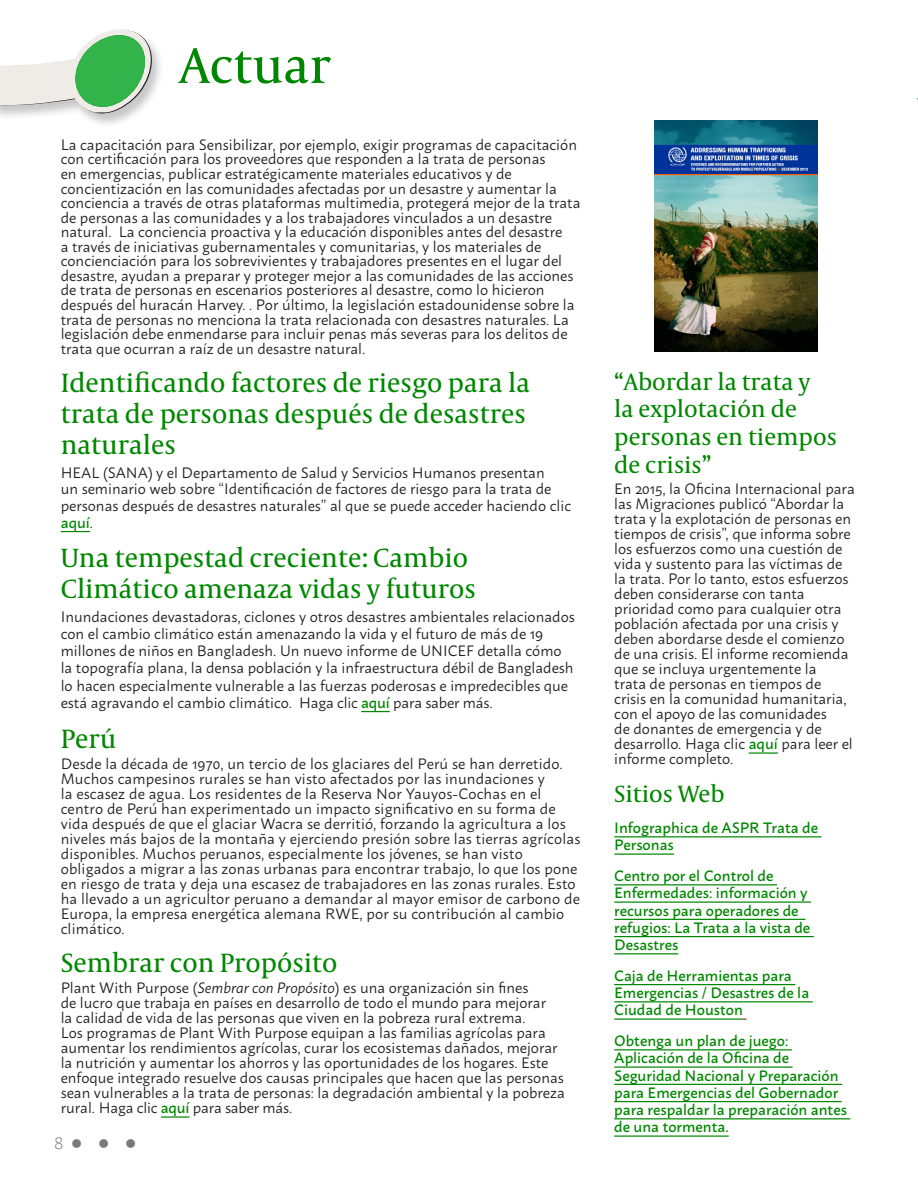
<style>
.page{position:relative;width:918px;height:1188px;background:#fff}
.page>*{position:absolute;margin:0;border:0;box-sizing:border-box;transform-origin:0 0}
.t1{font:51px "Capitolium News 2";color:#008701}
.t2{font:27px/31px "Capitolium News 2";color:#008701}
.t3{font:24px/27.6px "Capitolium News 2";color:#008701}
.t4{font:300 16.5px "Macho";color:#77797b}
.t5{font:15px/15px "Macho";color:#231f20}
.t6{font:500 15px/17.2px "Macho";color:#008701}
.s1{font-weight:500;color:#008701}
.s2{font-style:italic}
</style>
<div class="page">
<svg style="left:361px;top:711px;width:29px;height:1px"></svg>
<hr style="left:161px;top:1116px;width:29px;height:2px;background:#008701">
<hr style="left:749px;top:752px;width:29px;height:2px;background:#008701">
<img style="left:654px;top:121px;width:163px;height:230px">
<svg style="left:61px;top:531px;width:29px;height:1px"></svg>
<div style="left:0;top:29px;width:165px;height:99px;background:#231f20;opacity:.25"></div>
<svg style="left:0;top:29px;width:152px;height:86px"></svg>
<hr style="left:614px;top:836px;width:208px;height:1px;background:#008701">
<hr style="left:614px;top:853px;width:60px;height:2px;background:#008701">
<hr style="left:614px;top:884px;width:163px;height:1px;background:#008701">
<hr style="left:614px;top:901px;width:197px;height:2px;background:#008701">
<hr style="left:614px;top:919px;width:192px;height:1px;background:#008701">
<hr style="left:614px;top:936px;width:200px;height:1px;background:#008701">
<hr style="left:614px;top:953px;width:64px;height:1px;background:#008701">
<hr style="left:614px;top:984px;width:181px;height:1px;background:#008701">
<hr style="left:614px;top:1001px;width:199px;height:1px;background:#008701">
<hr style="left:614px;top:1018px;width:129px;height:2px;background:#008701">
<hr style="left:614px;top:1049px;width:178px;height:1px;background:#008701">
<hr style="left:614px;top:1066px;width:179px;height:2px;background:#008701">
<hr style="left:614px;top:1084px;width:228px;height:1px;background:#008701">
<hr style="left:614px;top:1101px;width:228px;height:1px;background:#008701">
<hr style="left:614px;top:1118px;width:236px;height:1px;background:#008701">
<hr style="left:614px;top:1135px;width:115px;height:2px;background:#008701">
<p class="t1" style="left:179px;top:30px;width:153px">Actuar</p>
<p class="t5" style="left:61px;top:136px;width:521px;line-height:14.5px">La capacitación para Sensibilizar, por ejemplo, exigir programas de capacitación con certificación para los proveedores que responden a la trata de personas<br>en emergencias, publicar estratégicamente materiales educativos y de concientización en las comunidades afectadas por un desastre y aumentar la conciencia a través de otras plataformas multimedia, protegerá mejor de la trata de personas a las comunidades y a los trabajadores vinculados a un desastre natural. La conciencia proactiva y la educación disponibles antes del desastre<br>a través de iniciativas gubernamentales y comunitarias, y los materiales de concienciación para los sobrevivientes y trabajadores presentes en el lugar del desastre, ayudan a preparar y proteger mejor a las comunidades de las acciones de trata de personas en escenarios posteriores al desastre, como lo hicieron después del huracán Harvey. . Por último, la legislación estadounidense sobre la trata de personas no menciona la trata relacionada con desastres naturales. La legislación debe enmendarse para incluir penas más severas para los delitos de trata que ocurran a raíz de un desastre natural.</p>
<p class="t2" style="left:61px;top:366px;width:471px">Identificando factores de riesgo para la trata de personas después de desastres naturales</p>
<p class="t5" style="left:61px;top:462px;width:512px;line-height:16.8px">HEAL (SANA) y el Departamento de Salud y Servicios Humanos presentan<br>un seminario web sobre “Identificación de factores de riesgo para la trata de personas después de desastres naturales” al que se puede acceder haciendo clic <span class="s1">aquí</span>.</p>
<p class="t2" style="left:61px;top:541px;width:417px">Una tempestad creciente: Cambio<br>Climático amenaza vidas y futuros</p>
<p class="t5" style="left:61px;top:606px;width:516px;line-height:17.2px">Inundaciones devastadoras, ciclones y otros desastres ambientales relacionados con el cambio climático están amenazando la vida y el futuro de más de 19 millones de niños en Bangladesh. Un nuevo informe de UNICEF detalla cómo la topografía plana, la densa población y la infraestructura débil de Bangladesh lo hacen especialmente vulnerable a las fuerzas poderosas e impredecibles que está agravando el cambio climático. Haga clic <span class="s1">aquí</span> para saber más.</p>
<p class="t2" style="left:61px;top:722px;width:57px">Perú</p>
<p class="t5" style="left:61px;top:755px;width:521px">Desde la década de 1970, un tercio de los glaciares del Perú se han derretido.<br>Muchos campesinos rurales se han visto afectados por las inundaciones y<br>la escasez de agua. Los residentes de la Reserva Nor Yauyos-Cochas en el centro de Perú han experimentado un impacto significativo en su forma de vida después de que el glaciar Wacra se derritió, forzando la agricultura a los niveles más bajos de la montaña y ejerciendo presión sobre las tierras agrícolas disponibles. Muchos peruanos, especialmente los jóvenes, se han visto obligados a migrar a las zonas urbanas para encontrar trabajo, lo que los pone en riesgo de trata y deja una escasez de trabajadores en las zonas rurales. Esto ha llevado a un agricultor peruano a demandar al mayor emisor de carbono de Europa, la empresa energética alemana RWE, por su contribución al cambio climático.</p>
<p class="t2" style="left:61px;top:946px;width:278px">Sembrar con Propósito</p>
<p class="t5" style="left:61px;top:979px;width:506px">Plant With Purpose (<span class="s2">Sembrar con Propósito</span>) es una organización sin fines<br>de lucro que trabaja en países en desarrollo de todo el mundo para mejorar<br>la calidad de vida de las personas que viven en la pobreza rural extrema.<br>Los programas de Plant With Purpose equipan a las familias agrícolas para aumentar los rendimientos agrícolas, curar los ecosistemas dañados, mejorar la nutrición y aumentar los ahorros y las oportunidades de los hogares. Este enfoque integrado resuelve dos causas principales que hacen que las personas sean vulnerables a la trata de personas: la degradación ambiental y la pobreza rural. Haga clic <span class="s1">aquí</span> para saber más.</p>
<p class="t4" style="left:54px;top:1129px;width:84px">8 ●●●</p>
<p class="t3" style="left:614px;top:367px;width:224px">“Abordar la trata y<br>la explotación de personas en tiempos de crisis”</p>
<p class="t5" style="left:614px;top:480px;width:242px">En 2015, la Oficina Internacional para las Migraciones publicó “Abordar la trata y la explotación de personas en tiempos de crisis”, que informa sobre los esfuerzos como una cuestión de vida y sustento para las víctimas de la trata. Por lo tanto, estos esfuerzos deben considerarse con tanta prioridad como para cualquier otra población afectada por una crisis y deben abordarse desde el comienzo de una crisis. El informe recomienda que se incluya urgentemente la<br>trata de personas en tiempos de crisis en la comunidad humanitaria, con el apoyo de las comunidades<br>de donantes de emergencia y de desarrollo. Haga clic <span class="s1">aquí</span> para leer el informe completo.</p>
<p class="t3" style="left:614px;top:779px;width:112px">Sitios Web</p>
<p class="t6" style="left:614px;top:818px;width:205px">Infographica de ASPR Trata de<br>Personas</p>
<p class="t6" style="left:614px;top:866px;width:198px">Centro por el Control de<br>Enfermedades: información y recursos para operadores de refugios: La Trata a la vista de<br>Desastres</p>
<p class="t6" style="left:614px;top:965px;width:197px">Caja de Herramientas para<br>Emergencias / Desastres de la<br>Ciudad de Houston</p>
<p class="t6" style="left:614px;top:1031px;width:234px">Obtenga un plan de juego:<br>Aplicación de la Oficina de<br>Seguridad Nacional y Preparación para Emergencias del Gobernador para respaldar la preparación antes de una tormenta.</p>
</div>
